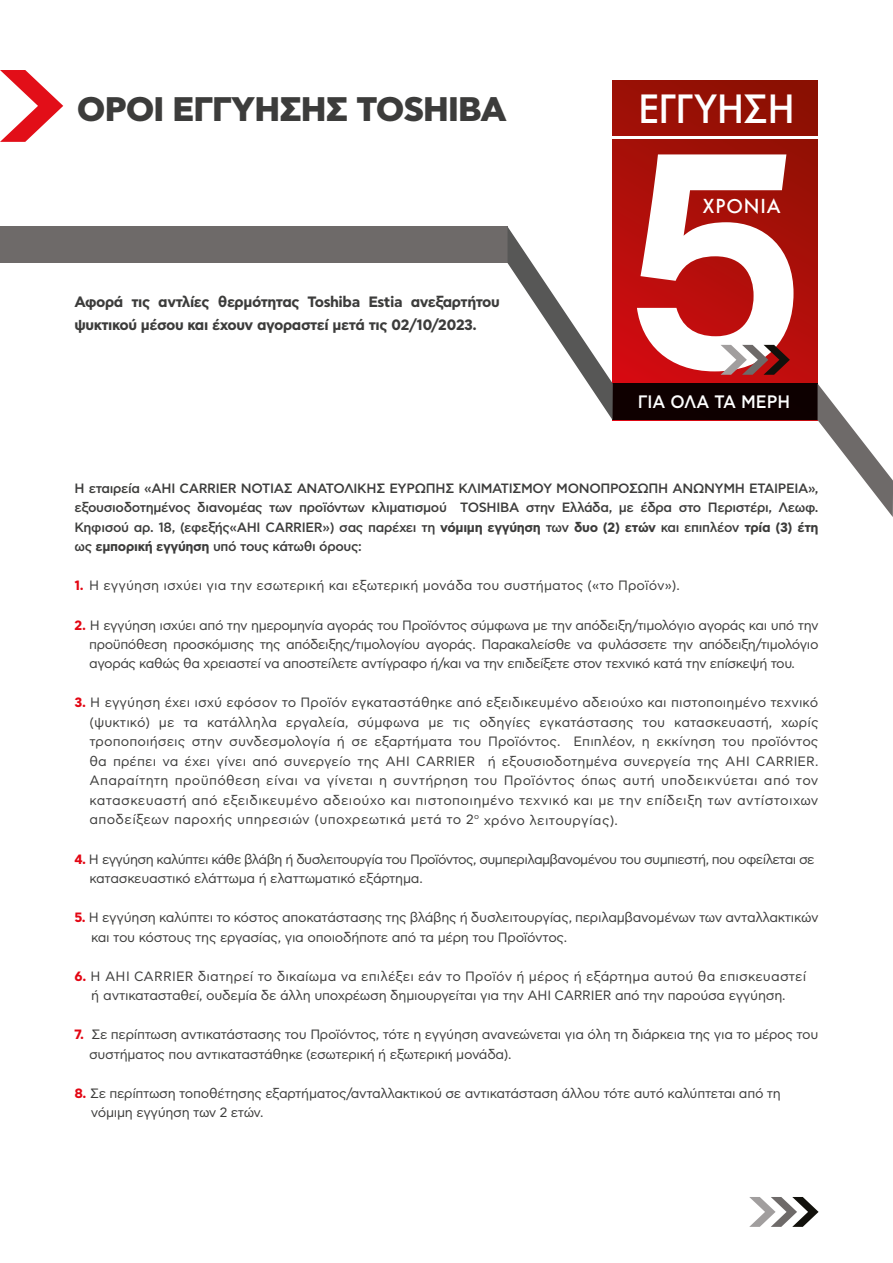
<style>
.page{position:relative;width:893px;height:1263px;background:#fff}
.page>*{position:absolute;margin:0;border:0;box-sizing:border-box;transform-origin:0 0}
.t1{font:500 42.45px "Futura Greek";letter-spacing:.005em;color:#fff}
.t2{font:800 34.05px "CF Asty Std";letter-spacing:-.025em;color:#3c3c3b}
.t3{font:500 21px "Futura Greek";letter-spacing:.045em;color:#fff}
.t4{font:500 18px "CF Asty Std";color:#fff;scale:.94 1}
.t5{font:700 15px/22.5px "CF Asty Std";letter-spacing:-.03em;color:#3c3c3b}
.t6{font:13.5px/19.5px "CF Asty Std";letter-spacing:-.025em;color:#3c3c3b}
.t7{font:500 13.5px/19.5px "CF Asty Std";letter-spacing:-.025em;color:#3c3c3b;text-align:justify}
.t8{font:13.5px/19.5px "CF Asty Std";letter-spacing:-.045em;color:#3c3c3b}
.t9{font:13.5px "CF Asty Std";letter-spacing:.005em;color:#3c3c3b}
.s1{font-weight:700}
.s2{font-weight:700;color:#e30613}
</style>
<div class="page">
<svg style="left:613px;top:80px;width:205px;height:304px;background:#a30e07"></svg>
<div style="left:613px;top:384px;width:205px;height:36px;background:#0e0000"></div>
<div style="left:0;top:227px;width:508px;height:36px;background:#6e6a69"></div>
<hr style="left:613px;top:136px;width:205px;height:3px;background:#fff">
<svg style="left:637px;top:154px;width:156px;height:221px"></svg>
<svg style="left:749px;top:1197px;width:70px;height:30px"></svg>
<svg style="left:507px;top:227px;width:106px;height:193px"></svg>
<svg style="left:818px;top:384px;width:75px;height:133px"></svg>
<svg style="left:0;top:70px;width:63px;height:72px"></svg>
<h2 class="t2" style="left:77px;top:89px;width:431px">ΟΡΟΙ ΕΓΓΥΗΣΗΣ TOSHIBA</h2>
<p class="t5" style="left:74px;top:292px;width:427px">Αφορά τις αντλίες θερμότητας Toshiba Estia ανεξαρτήτου ψυκτικού μέσου και έχουν αγοραστεί μετά τις 02/10/2023.</p>
<h1 class="t1" style="left:638px;top:85px;width:158px">ΕΓΓΥΗΣΗ</h1>
<h3 class="t3" style="left:703px;top:194px;width:79px">ΧΡΟΝΙΑ</h3>
<h3 class="t4" style="left:638px;top:392px;width:164px">ΓΙΑ ΟΛΑ ΤΑ ΜΕΡΗ</h3>
<p class="t7" style="left:74px;top:479px;width:746px">Η εταιρεία «ΑΗΙ CARRIER NOTIAΣ ΑΝΑΤΟΛΙΚΗΣ ΕΥΡΩΠΗΣ ΚΛΙΜΑΤΙΣΜΟΥ ΜΟΝΟΠΡΟΣΩΠΗ ΑΝΩΝΥΜΗ ΕΤΑΙΡΕΙΑ», εξουσιοδοτημένος διανομέας των προϊόντων κλιματισμού TOSHIBA στην Ελλάδα, με έδρα στο Περιστέρι, Λεωφ.<br>Κηφισού αρ. 18, (εφεξής«ΑΗΙ CARRIER») σας παρέχει τη <span class="s1">νόμιμη εγγύηση</span> των <span class="s1">δυο (2) ετών</span> και επιπλέον <span class="s1">τρία (3) έτη </span>ως <span class="s1">εμπορική εγγύηση</span> υπό τους κάτωθι όρους:</p>
<p class="t9" style="left:74px;top:578px;width:607px"><span class="s2">1.</span> Η εγγύηση ισχύει για την εσωτερική και εξωτερική μονάδα του συστήματος («το Προϊόν»).</p>
<p class="t6" style="left:89px;top:615px;width:731px;text-align:justify;text-indent:-15px"><span class="s2">2.</span> Η εγγύηση ισχύει από την ημερομηνία αγοράς του Προϊόντος σύμφωνα με την απόδειξη/τιμολόγιο αγοράς και υπό την προϋπόθεση προσκόμισης της απόδειξης/τιμολογίου αγοράς. Παρακαλείσθε να φυλάσσετε την απόδειξη/τιμολόγιο αγοράς καθώς θα χρειαστεί να αποστείλετε αντίγραφο ή/και να την επιδείξετε στον τεχνικό κατά την επίσκεψή του.</p>
<p class="t6" style="left:89px;top:693px;width:731px;text-align:justify;text-indent:-15px"><span class="s2">3.</span> Η εγγύηση έχει ισχύ εφόσον το Προϊόν εγκαταστάθηκε από εξειδικευμένο αδειούχο και πιστοποιημένο τεχνικό (ψυκτικό) με τα κατάλληλα εργαλεία, σύμφωνα με τις οδηγίες εγκατάστασης του κατασκευαστή, χωρίς τροποποιήσεις στην συνδεσμολογία ή σε εξαρτήματα του Προϊόντος. Επιπλέον, η εκκίνηση του προϊόντος θα πρέπει να έχει γίνει από συνεργείο της AHI CARRIER ή εξουσιοδοτημένα συνεργεία της AHI CARRIER.<br>Απαραίτητη προϋπόθεση είναι να γίνεται η συντήρηση του Προϊόντος όπως αυτή υποδεικνύεται από τον κατασκευαστή από εξειδικευμένο αδειούχο και πιστοποιημένο τεχνικό και με την επίδειξη των αντίστοιχων αποδείξεων παροχής υπηρεσιών (υποχρεωτικά μετά το 2<sup>ο</sup> χρόνο λειτουργίας).</p>
<p class="t8" style="left:89px;top:849px;width:727px;text-indent:-15px"><span class="s2">4.</span> Η εγγύηση καλύπτει κάθε βλάβη ή δυσλειτουργία του Προϊόντος, συμπεριλαμβανομένου του συμπιεστή, που οφείλεται σε κατασκευαστικό ελάττωμα ή ελαττωματικό εξάρτημα.</p>
<p class="t6" style="left:91px;top:908px;width:729px;text-indent:-17px"><span class="s2">5.</span> Η εγγύηση καλύπτει το κόστος αποκατάστασης της βλάβης ή δυσλειτουργίας, περιλαμβανομένων των ανταλλακτικών και του κόστους της εργασίας, για οποιοδήποτε από τα μέρη του Προϊόντος.</p>
<p class="t6" style="left:74px;top:966px;width:733px;text-align:center"><span class="s2">6.</span> Η AHI CARRIER διατηρεί το δικαίωμα να επιλέξει εάν το Προϊόν ή μέρος ή εξάρτημα αυτού θα επισκευαστεί ή αντικατασταθεί, ουδεμία δε άλλη υποχρέωση δημιουργείται για την AHI CARRIER από την παρούσα εγγύηση.</p>
<p class="t6" style="left:89px;top:1025px;width:731px;text-indent:-15px"><span class="s2">7.</span> Σε περίπτωση αντικατάστασης του Προϊόντος, τότε η εγγύηση ανανεώνεται για όλη τη διάρκεια της για το μέρος του συστήματος που αντικαταστάθηκε (εσωτερική ή εξωτερική μονάδα).</p>
<p class="t6" style="left:91px;top:1083px;width:692px;text-indent:-16px"><span class="s2">8.</span> Σε περίπτωση τοποθέτησης εξαρτήματος/ανταλλακτικού σε αντικατάσταση άλλου τότε αυτό καλύπτεται από τη νόμιμη εγγύηση των 2 ετών.</p>
</div>
